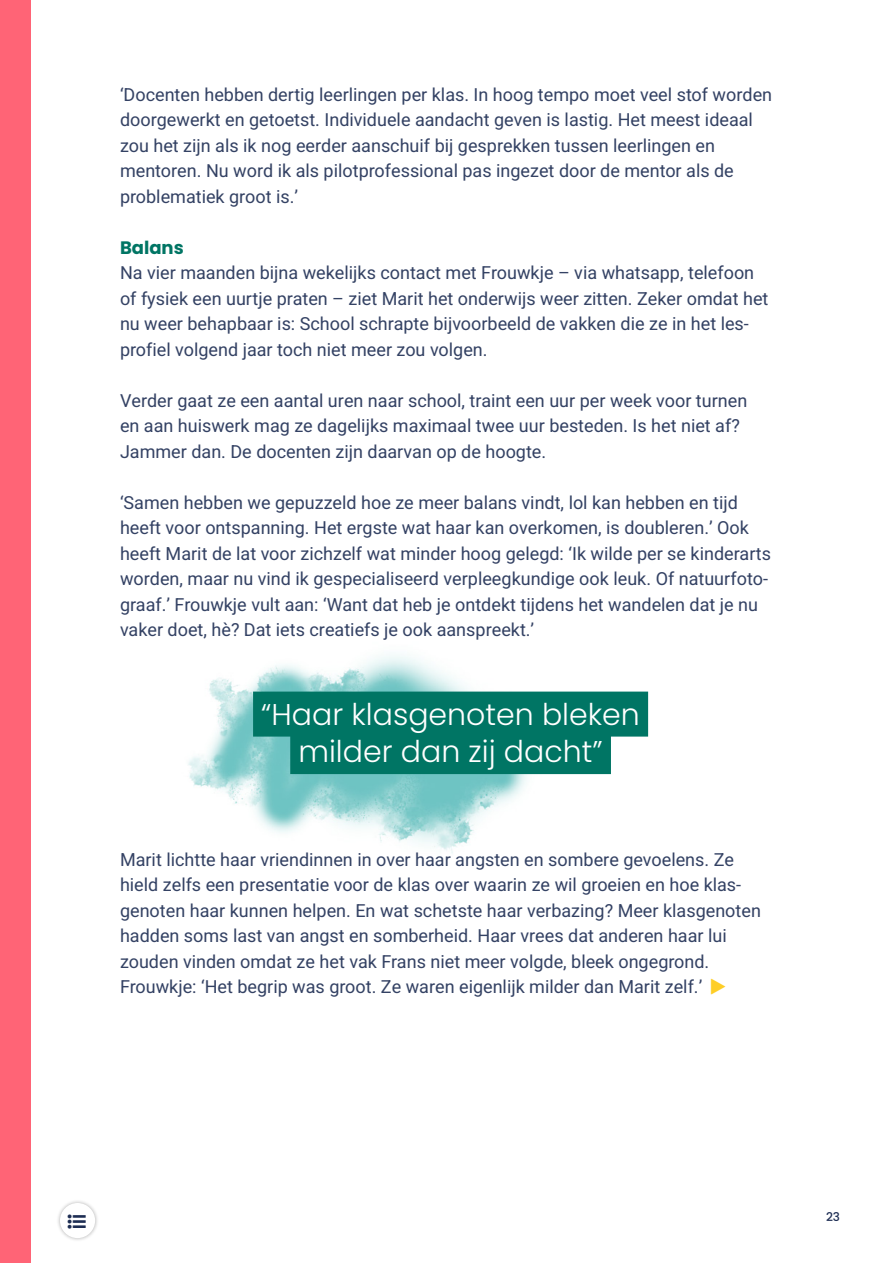
<style>
.page{position:relative;width:893px;height:1263px;background:#fff}
.page>*{position:absolute;margin:0;border:0;box-sizing:border-box;transform-origin:0 0}
.t1{font:300 30px/37.5px "Poppins";color:#fff;text-align:center}
.t2{font:18px/25.5px "Heebo";color:#344264}
.t3{font:700 18px "Poppins";color:#007564}
.t4{font:500 12px "Poppins";color:#1d2d53}
</style>
<div class="page">
<div style="left:0;top:0;width:30px;height:1263px;background:#ff6476"></div>
<div style="left:56px;top:1199px;width:43px;height:43px;background:#000;opacity:.3"></div>
<div style="left:60px;top:1203px;width:35px;height:35px;background:#fff;border-radius:50%"></div>
<img style="left:188px;top:655px;width:374px;height:198px">
<div style="left:253px;top:692px;width:395px;height:45px;background:#007564"></div>
<div style="left:290px;top:729px;width:321px;height:45px;background:#007564"></div>
<p class="t2" style="left:120px;top:81px;width:654px">‘Docenten hebben dertig leerlingen per klas. In hoog tempo moet veel stof worden doorgewerkt en getoetst. Individuele aandacht geven is lastig. Het meest ideaal zou het zijn als ik nog eerder aanschuif bij gesprekken tussen leerlingen en mentoren. Nu word ik als pilotprofessional pas ingezet door de mentor als de problematiek groot is.’</p>
<p class="t3" style="left:120px;top:237px;width:65px">Balans</p>
<p class="t2" style="left:120px;top:260px;width:650px">Na vier maanden bijna wekelijks contact met Frouwkje – via whatsapp, telefoon of fysiek een uurtje praten – ziet Marit het onderwijs weer zitten. Zeker omdat het nu weer behapbaar is: School schrapte bijvoorbeeld de vakken die ze in het les&shy;profiel volgend jaar toch niet meer zou volgen.</p>
<p class="t2" style="left:120px;top:387px;width:629px">Verder gaat ze een aantal uren naar school, traint een uur per week voor turnen en aan huiswerk mag ze dagelijks maximaal twee uur besteden. Is het niet af?<br>Jammer dan. De docenten zijn daarvan op de hoogte.</p>
<p class="t2" style="left:120px;top:489px;width:653px">‘Samen hebben we gepuzzeld hoe ze meer balans vindt, lol kan hebben en tijd heeft voor ontspanning. Het ergste wat haar kan overkomen, is doubleren.’ Ook heeft Marit de lat voor zichzelf wat minder hoog gelegd: ‘Ik wilde per se kinderarts worden, maar nu vind ik gespecialiseerd verpleegkundige ook leuk. Of natuurfoto&shy;graaf.’ Frouwkje vult aan: ‘Want dat heb je ontdekt tijdens het wandelen dat je nu vaker doet, hè? Dat iets creatiefs je ook aanspreekt.’</p>
<h1 class="t1" style="left:261px;top:695px;width:380px">“Haar klasgenoten bleken milder dan zij dacht”</h1>
<p class="t2" style="left:120px;top:846px;width:642px">Marit lichtte haar vriendinnen in over haar angsten en sombere gevoelens. Ze hield zelfs een presentatie voor de klas over waarin ze wil groeien en hoe klas&shy;genoten haar kunnen helpen. En wat schetste haar verbazing? Meer klasgenoten hadden soms last van angst en somberheid. Haar vrees dat anderen haar lui zouden vinden omdat ze het vak Frans niet meer volgde, bleek ongegrond.<br>Frouwkje: ‘Het begrip was groot. Ze waren eigenlijk milder dan Marit zelf.’</p>
<p class="t4" style="left:826px;top:1209px;width:16px">23</p>
</div>
